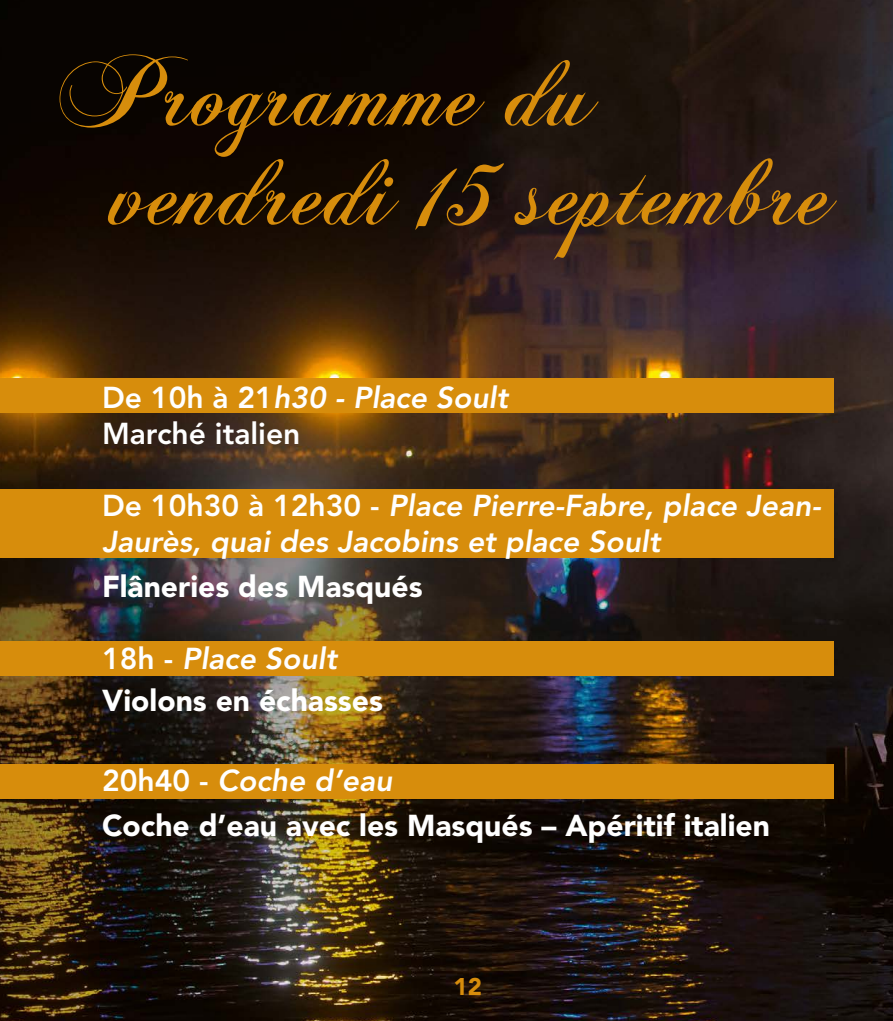
<style>
.page{position:relative;width:893px;height:1021px;background:#fff}
.page>*{position:absolute;margin:0;border:0;box-sizing:border-box;transform-origin:0 0}
.t1{font:102px/99px "Chopin Script";color:#d78d0c}
.t2{font:900 30px/42px "Avenir LT Std";color:#fff}
.t3{font:italic 800 30px/36px "Avenir LT Std";color:#fff}
.t4{font:800 30px/36px "Avenir LT Std";color:#fff}
.t5{font:900 24px "Avenir LT Std";color:#d78d0c}
.s1{font-style:italic}
.s2{font-style:normal}
.s3{font-weight:800}
.s4{font-weight:800;font-style:italic}
</style>
<div class="page">
<img style="left:0;top:0;width:893px;height:1020px">
<div style="left:0;top:378px;width:834px;height:34px;background:#d78d0c"></div>
<div style="left:0;top:489px;width:833px;height:68px;background:#d78d0c"></div>
<div style="left:0;top:642px;width:834px;height:34px;background:#d78d0c"></div>
<div style="left:0;top:764px;width:833px;height:34px;background:#d78d0c"></div>
<h1 class="t1" style="left:115px;top:49px;width:721px;text-indent:-55px">Programme du vendredi 15 septembre</h1>
<p class="t4" style="left:102px;top:379px;width:407px">De 10h à 21<span class="s1">h30 - Place Soult<br></span>Marché italien</p>
<p class="t3" style="left:102px;top:488px;width:721px"><span class="s2">De 10h30 à 12h30 -</span> Place Pierre-Fabre, place Jean-<br>Jaurès, quai des Jacobins et place Soult</p>
<p class="t2" style="left:102px;top:565px;width:322px">Flâneries des Masqués</p>
<p class="t2" style="left:102px;top:637px;width:282px"><span class="s3">18h -</span> <span class="s4">Place Soult<br></span>Violons en échasses</p>
<p class="t2" style="left:102px;top:758px;width:669px;line-height:44.4px"><span class="s3">20h40 -</span> <span class="s4">Coche d’eau<br></span>Coche d’eau avec les Masqués – Apéritif italien</p>
<p class="t5" style="left:454px;top:972px;width:30px">12</p>
</div>
